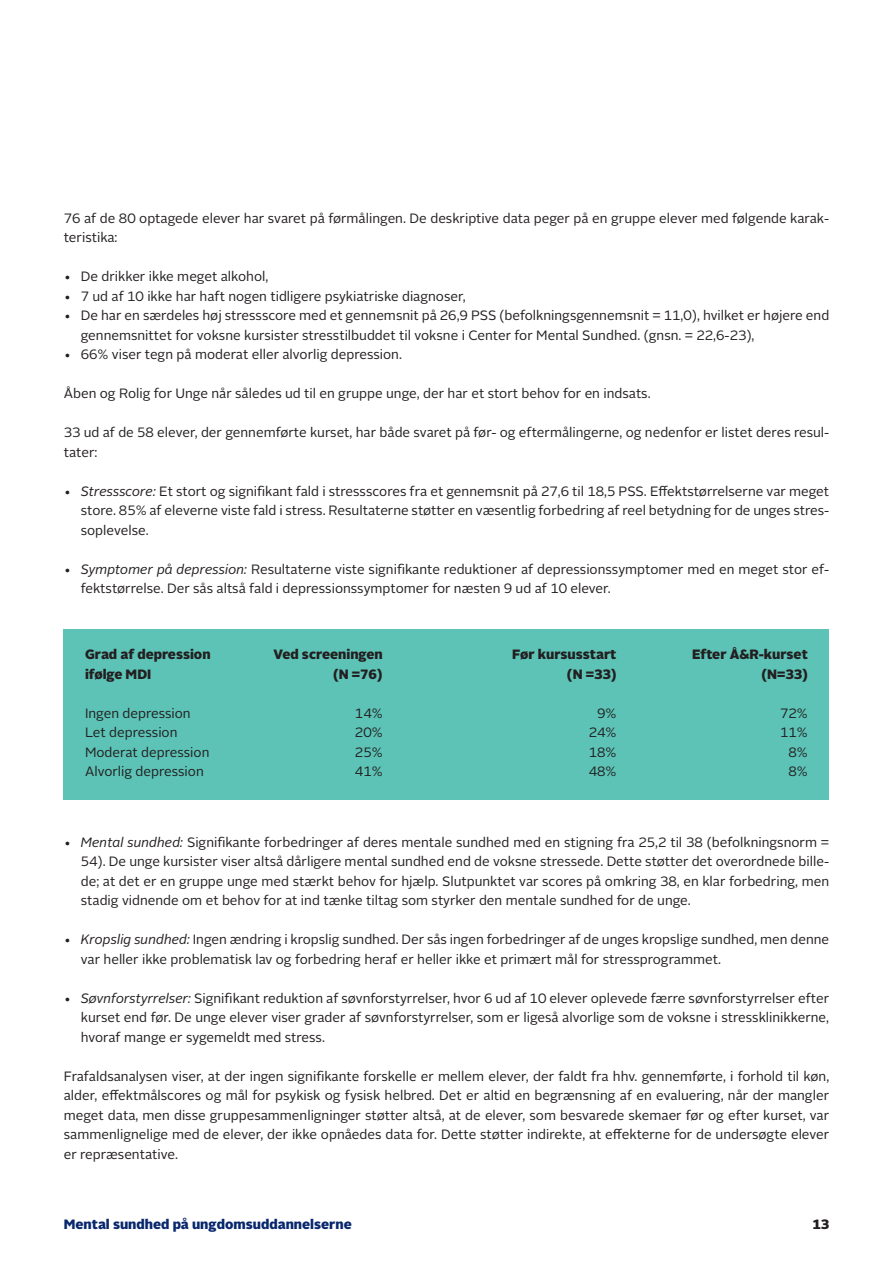
<style>
.page{position:relative;width:893px;height:1263px;background:#fff}
.page>*{position:absolute;margin:0;border:0;box-sizing:border-box;transform-origin:0 0}
.t1{font:13.5px/19.5px "Alright Sans";color:#231f20}
.t2{font:900 13.5px "Alright Sans";color:#231f20}
.t3{font:900 13.5px "Alright Sans";color:#08276c}
.s1{font-style:italic}
</style>
<div class="page">
<div style="left:64px;top:629px;width:765px;height:170px;background:#5cc3b6"></div>
<p class="t1" style="left:64px;top:209px;width:767px">76 af de 80 optagede elever har svaret på førmålingen. De deskriptive data peger på en gruppe elever med følgende karak&shy;teristika:</p>
<p class="t1" style="left:64px;top:267px;width:206px">• De drikker ikke meget alkohol,</p>
<p class="t1" style="left:64px;top:287px;width:403px">• 7 ud af 10 ikke har haft nogen tidligere psykiatriske diagnoser,</p>
<p class="t1" style="left:81px;top:306px;width:750px;text-indent:-17px">• De har en særdeles høj stressscore med et gennemsnit på 26,9 PSS (befolkningsgennemsnit = 11,0), hvilket er højere end gennemsnittet for voksne kursister stresstilbuddet til voksne i Center for Mental Sundhed. (gnsn. = 22,6-23),</p>
<p class="t1" style="left:64px;top:345px;width:340px">• 66% viser tegn på moderat eller alvorlig depression.</p>
<p class="t1" style="left:64px;top:384px;width:588px">Åben og Rolig for Unge når således ud til en gruppe unge, der har et stort behov for en indsats.</p>
<p class="t1" style="left:64px;top:423px;width:767px">33 ud af de 58 elever, der gennemførte kurset, har både svaret på før- og eftermålingerne, og nedenfor er listet deres resul&shy;tater:</p>
<p class="t1" style="left:81px;top:482px;width:750px;text-align:justify;text-indent:-17px">• <span class="s1">Stressscore:</span> Et stort og signifikant fald i stressscores fra et gennemsnit på 27,6 til 18,5 PSS. Effektstørrelserne var meget store. 85% af eleverne viste fald i stress. Resultaterne støtter en væsentlig forbedring af reel betydning for de unges stres&shy;soplevelse.</p>
<p class="t1" style="left:81px;top:560px;width:750px;text-indent:-17px">• <span class="s1">Symptomer på depression:</span> Resultaterne viste signifikante reduktioner af depressionssymptomer med en meget stor ef&shy;fektstørrelse. Der sås altså fald i depressionssymptomer for næsten 9 ud af 10 elever.</p>
<p class="t2" style="left:85px;top:645px;width:127px">Grad af depression</p>
<p class="t2" style="left:273px;top:645px;width:111px">Ved screeningen</p>
<p class="t2" style="left:512px;top:645px;width:106px">Før kursusstart</p>
<p class="t2" style="left:692px;top:645px;width:117px">Efter Å&amp;R-kurset</p>
<p class="t2" style="left:85px;top:664px;width:68px">ifølge MDI</p>
<p class="t2" style="left:333px;top:664px;width:51px">(N =76)</p>
<p class="t2" style="left:567px;top:664px;width:51px">(N =33)</p>
<p class="t2" style="left:761px;top:664px;width:48px">(N=33)</p>
<p class="t1" style="left:85px;top:703px;width:107px">Ingen depression</p>
<p class="t1" style="left:355px;top:703px;width:29px">14%</p>
<p class="t1" style="left:597px;top:703px;width:21px">9%</p>
<p class="t1" style="left:780px;top:703px;width:29px">72%</p>
<p class="t1" style="left:85px;top:723px;width:94px">Let depression</p>
<p class="t1" style="left:355px;top:723px;width:29px">20%</p>
<p class="t1" style="left:589px;top:723px;width:29px">24%</p>
<p class="t1" style="left:780px;top:723px;width:29px">11%</p>
<p class="t1" style="left:85px;top:742px;width:126px">Moderat depression</p>
<p class="t1" style="left:355px;top:742px;width:29px">25%</p>
<p class="t1" style="left:589px;top:742px;width:29px">18%</p>
<p class="t1" style="left:789px;top:742px;width:21px">8%</p>
<p class="t1" style="left:85px;top:762px;width:120px">Alvorlig depression</p>
<p class="t1" style="left:355px;top:762px;width:29px">41%</p>
<p class="t1" style="left:589px;top:762px;width:29px">48%</p>
<p class="t1" style="left:789px;top:762px;width:21px">8%</p>
<p class="t1" style="left:81px;top:833px;width:750px;text-align:justify;text-indent:-17px">• <span class="s1">Mental sundhed:</span> Signifikante forbedringer af deres mentale sundhed med en stigning fra 25,2 til 38 (befolkningsnorm = 54). De unge kursister viser altså dårligere mental sundhed end de voksne stressede. Dette støtter det overordnede bille&shy;de; at det er en gruppe unge med stærkt behov for hjælp. Slutpunktet var scores på omkring 38, en klar forbedring, men stadig vidnende om et behov for at ind tænke tiltag som styrker den mentale sundhed for de unge.</p>
<p class="t1" style="left:81px;top:930px;width:750px;text-indent:-17px">• <span class="s1">Kropslig sundhed:</span> Ingen ændring i kropslig sundhed. Der sås ingen forbedringer af de unges kropslige sundhed, men denne var heller ikke problematisk lav og forbedring heraf er heller ikke et primært mål for stressprogrammet.</p>
<p class="t1" style="left:81px;top:989px;width:750px;text-align:justify;text-indent:-17px">• <span class="s1">Søvnforstyrrelser:</span> Signifikant reduktion af søvnforstyrrelser, hvor 6 ud af 10 elever oplevede færre søvnforstyrrelser efter kurset end før. De unge elever viser grader af søvnforstyrrelser, som er ligeså alvorlige som de voksne i stressklinikkerne, hvoraf mange er sygemeldt med stress.</p>
<p class="t1" style="left:64px;top:1067px;width:767px;text-align:justify">Frafaldsanalysen viser, at der ingen signifikante forskelle er mellem elever, der faldt fra hhv. gennemførte, i forhold til køn, alder, effektmålscores og mål for psykisk og fysisk helbred. Det er altid en begrænsning af en evaluering, når der mangler meget data, men disse gruppesammenligninger støtter altså, at de elever, som besvarede skemaer før og efter kurset, var sammenlignelige med de elever, der ikke opnåedes data for. Dette støtter indirekte, at effekterne for de undersøgte elever er repræsentative.</p>
<p class="t3" style="left:64px;top:1214px;width:290px">Mental sundhed på ungdomsuddannelserne</p>
<p class="t2" style="left:812px;top:1214px;width:18px">13</p>
</div>
